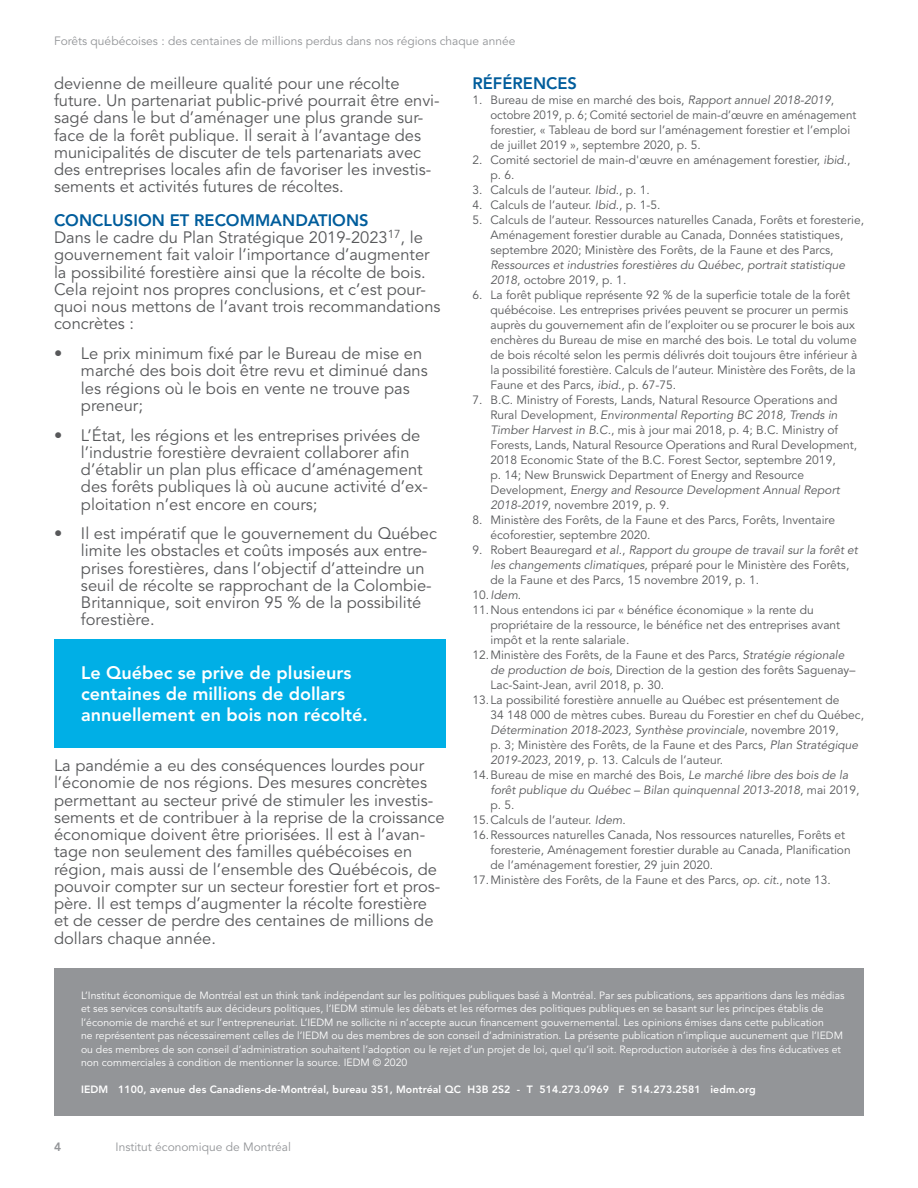
<style>
.page{position:relative;width:918px;height:1188px;background:#fff}
.page>*{position:absolute;margin:0;border:0;box-sizing:border-box;transform-origin:0 0}
.t1{font:800 18px/21px "Avenir LT Std";color:#fff}
.t2{font:16.5px/17.2px "Avenir LT Std";color:#57585a}
.t3{font:800 16.5px "Avenir LT Std";color:#005d9c}
.t4{font:12px/15px "Avenir LT Std";color:#57585a}
.t5{font:italic 12px/15px "Avenir LT Std";color:#57585a}
.t6{font:12px "Avenir LT Std";color:#939598}
.t7{font:800 12px "Avenir LT Std";color:#939598}
.t8{font:10.5px/13.5px "Avenir LT Std";color:#fff}
.t9{font:800 10.5px "Avenir LT Std";letter-spacing:.01em;color:#fff}
.s1{font-weight:800;color:#005d9c}
.s2{font-style:italic}
.s3{font-style:normal}
</style>
<div class="page">
<div style="left:54px;top:968px;width:810px;height:148px;background:#939598"></div>
<div style="left:54px;top:639px;width:392px;height:109px;background:#00afe6"></div>
<p class="t6" style="left:54px;top:34px;width:463px">Forêts québécoises : des centaines de millions perdus dans nos régions chaque année</p>
<p class="t2" style="left:54px;top:75px;width:387px">devienne de meilleure qualité pour une récolte future. Un partenariat public-privé pourrait être envi&shy;sagé dans le but d’aménager une plus grande sur&shy;face de la forêt publique. Il serait à l’avantage des municipalités de discuter de tels partenariats avec des entreprises locales afin de favoriser les investis&shy;sements et activités futures de récoltes.</p>
<p class="t2" style="left:54px;top:212px;width:388px"><span class="s1">CONCLUSION ET RECOMMANDATIONS<br></span>Dans le cadre du Plan Stratégique 2019-2023<sup>17</sup>, le gouvernement fait valoir l’importance d’augmenter la possibilité forestière ainsi que la récolte de bois.<br>Cela rejoint nos propres conclusions, et c’est pour&shy;quoi nous mettons de l’avant trois recommandations concrètes :</p>
<h2 class="t2" style="left:81px;top:345px;width:348px;text-indent:-27px">• Le prix minimum fixé par le Bureau de mise en marché des bois doit être revu et diminué dans les régions où le bois en vente ne trouve pas preneur;</h2>
<h2 class="t2" style="left:81px;top:427px;width:348px;text-indent:-27px">• L’État, les régions et les entreprises privées de l’industrie forestière devraient collaborer afin d’établir un plan plus efficace d’aménagement des forêts publiques là où aucune activité d’ex&shy;ploitation n’est encore en cours;</h2>
<p class="t2" style="left:81px;top:525px;width:358px;text-indent:-27px">• Il est impératif que le gouvernement du Québec limite les obstacles et coûts imposés aux entre&shy;prises forestières, dans l’objectif d’atteindre un seuil de récolte se rapprochant de la Colombie-Britannique, soit environ 95 % de la possibilité forestière.</p>
<h2 class="t3" style="left:472px;top:74px;width:106px">RÉFÉRENCES</h2>
<p class="t4" style="left:490px;top:93px;width:367px;text-indent:-18px">1. Bureau de mise en marché des bois, <span class="s2">Rapport annuel 2018-2019</span>, octobre 2019, p. 6; Comité sectoriel de main-d’œuvre en aménagement forestier, « Tableau de bord sur l’aménagement forestier et l’emploi de juillet 2019 », septembre 2020, p. 5.</p>
<p class="t4" style="left:490px;top:153px;width:362px;text-indent:-18px">2. Comité sectoriel de main-d'œuvre en aménagement forestier, <span class="s2">ibid</span>., p. 6.</p>
<p class="t4" style="left:472px;top:183px;width:179px">3. Calculs de l’auteur. <span class="s2">Ibid</span>., p. 1.</p>
<p class="t4" style="left:472px;top:198px;width:189px">4. Calculs de l’auteur. <span class="s2">Ibid</span>., p. 1-5.</p>
<p class="t4" style="left:490px;top:213px;width:375px;text-indent:-18px">5. Calculs de l’auteur. Ressources naturelles Canada, Forêts et foresterie,<br>Aménagement forestier durable au Canada, Données statistiques, septembre 2020; Ministère des Forêts, de la Faune et des Parcs,</p>
<p class="t5" style="left:490px;top:258px;width:356px">Ressources et industries forestières du Québec, portrait statistique<br>2018<span class="s3">, octobre 2019, p. 1.</span></p>
<p class="t4" style="left:490px;top:288px;width:368px;text-indent:-18px">6. La forêt publique représente 92 % de la superficie totale de la forêt québécoise. Les entreprises privées peuvent se procurer un permis auprès du gouvernement afin de l’exploiter ou se procurer le bois aux enchères du Bureau de mise en marché des bois. Le total du volume de bois récolté selon les permis délivrés doit toujours être inférieur à la possibilité forestière. Calculs de l’auteur. Ministère des Forêts, de la Faune et des Parcs, <span class="s2">ibid</span>., p. 67-75.</p>
<p class="t4" style="left:490px;top:393px;width:368px;text-indent:-18px">7. B.C. Ministry of Forests, Lands, Natural Resource Operations and Rural Development, <span class="s2">Environmental Reporting BC 2018, Trends in Timber Harvest in B.C.</span>, mis à jour mai 2018, p. 4; B.C. Ministry of Forests, Lands, Natural Resource Operations and Rural Development, 2018 Economic State of the B.C. Forest Sector, septembre 2019,<br>p. 14; New Brunswick Department of Energy and Resource Development, <span class="s2">Energy and Resource Development Annual Report 2018-2019</span>, novembre 2019, p. 9.</p>
<p class="t4" style="left:490px;top:513px;width:346px;text-indent:-18px">8. Ministère des Forêts, de la Faune et des Parcs, Forêts, Inventaire écoforestier, septembre 2020.</p>
<p class="t5" style="left:472px;top:543px;width:387px"><span class="s3">9. Robert Beauregard</span> et al<span class="s3">.,</span> Rapport du groupe de travail sur la forêt et</p>
<p class="t4" style="left:490px;top:558px;width:360px"><span class="s2">les changements climatiques</span>, préparé pour le Ministère des Forêts,</p>
<p class="t4" style="left:490px;top:573px;width:270px">de la Faune et des Parcs, 15 novembre 2019, p. 1.</p>
<p class="t4" style="left:472px;top:588px;width:50px">10.<span class="s2">Idem</span>.</p>
<p class="t4" style="left:472px;top:603px;width:343px">11.Nous entendons ici par « bénéfice économique » la rente du</p>
<p class="t4" style="left:490px;top:618px;width:351px">propriétaire de la ressource, le bénéfice net des entreprises avant</p>
<p class="t4" style="left:490px;top:633px;width:140px">impôt et la rente salariale.</p>
<p class="t4" style="left:472px;top:648px;width:374px">12.Ministère des Forêts, de la Faune et des Parcs, <span class="s2">Stratégie régionale</span></p>
<p class="t4" style="left:490px;top:663px;width:366px"><span class="s2">de production de bois</span>, Direction de la gestion des forêts Saguenay–</p>
<p class="t4" style="left:490px;top:678px;width:175px">Lac-Saint-Jean, avril 2018, p. 30.</p>
<p class="t4" style="left:472px;top:693px;width:368px">13.La possibilité forestière annuelle au Québec est présentement de</p>
<p class="t4" style="left:490px;top:708px;width:375px">34 148 000 de mètres cubes. Bureau du Forestier en chef du Québec,</p>
<p class="t5" style="left:490px;top:723px;width:350px">Détermination 2018-2023, Synthèse provinciale<span class="s3">, novembre 2019,</span></p>
<p class="t4" style="left:490px;top:738px;width:369px">p. 3; Ministère des Forêts, de la Faune et des Parcs, <span class="s2">Plan Stratégique</span></p>
<p class="t4" style="left:490px;top:753px;width:234px"><span class="s2">2019-2023</span>, 2019, p. 13. Calculs de l’auteur.</p>
<p class="t4" style="left:472px;top:768px;width:377px">14.Bureau de mise en marché des Bois, <span class="s2">Le marché libre des bois de la</span></p>
<p class="t5" style="left:490px;top:783px;width:370px">forêt publique du Québec – Bilan quinquennal 2013-2018<span class="s3">, mai 2019,</span></p>
<p class="t4" style="left:490px;top:798px;width:26px">p. 5.</p>
<p class="t4" style="left:472px;top:813px;width:155px">15.Calculs de l’auteur. <span class="s2">Idem</span>.</p>
<p class="t4" style="left:472px;top:828px;width:374px">16.Ressources naturelles Canada, Nos ressources naturelles, Forêts et</p>
<p class="t4" style="left:490px;top:843px;width:362px">foresterie, Aménagement forestier durable au Canada, Planification</p>
<p class="t4" style="left:490px;top:858px;width:224px">de l’aménagement forestier, 29 juin 2020.</p>
<p class="t4" style="left:472px;top:873px;width:360px">17.Ministère des Forêts, de la Faune et des Parcs, <span class="s2">op. cit</span>., note 13.</p>
<h1 class="t1" style="left:81px;top:662px;width:288px">Le Québec se prive de plusieurs centaines de millions de dollars annuellement en bois non récolté.</h1>
<p class="t2" style="left:54px;top:757px;width:392px">La pandémie a eu des conséquences lourdes pour l’économie de nos régions. Des mesures concrètes permettant au secteur privé de stimuler les investis&shy;sements et de contribuer à la reprise de la croissance économique doivent être priorisées. Il est à l’avan&shy;tage non seulement des familles québécoises en région, mais aussi de l’ensemble des Québécois, de pouvoir compter sur un secteur forestier fort et pros&shy;père. Il est temps d’augmenter la récolte forestière et de cesser de perdre des centaines de millions de dollars chaque année.</p>
<p class="t8" style="left:81px;top:989px;width:765px">L’Institut économique de Montréal est un think tank indépendant sur les politiques publiques basé à Montréal. Par ses publications, ses apparitions dans les médias et ses services consultatifs aux décideurs politiques, l’IEDM stimule les débats et les réformes des politiques publiques en se basant sur les principes établis de l’économie de marché et sur l’entrepreneuriat. L’IEDM ne sollicite ni n’accepte aucun financement gouvernemental. Les opinions émises dans cette publication<br>ne représentent pas nécessairement celles de l’IEDM ou des membres de son conseil d’administration. La présente publication n’implique aucunement que l’IEDM ou des membres de son conseil d’administration souhaitent l’adoption ou le rejet d’un projet de loi, quel qu’il soit. Reproduction autorisée à des fins éducatives et non commerciales à condition de mentionner la source. IEDM © 2020</p>
<p class="t9" style="left:81px;top:1083px;width:676px">IEDM 1100, avenue des Canadiens-de-Montréal, bureau 351, Montréal QC H3B 2S2 - T 514.273.0969 F 514.273.2581 iedm.org</p>
<p class="t7" style="left:54px;top:1140px;width:9px">4</p>
<p class="t6" style="left:116px;top:1140px;width:177px">Institut économique de Montréal</p>
</div>
